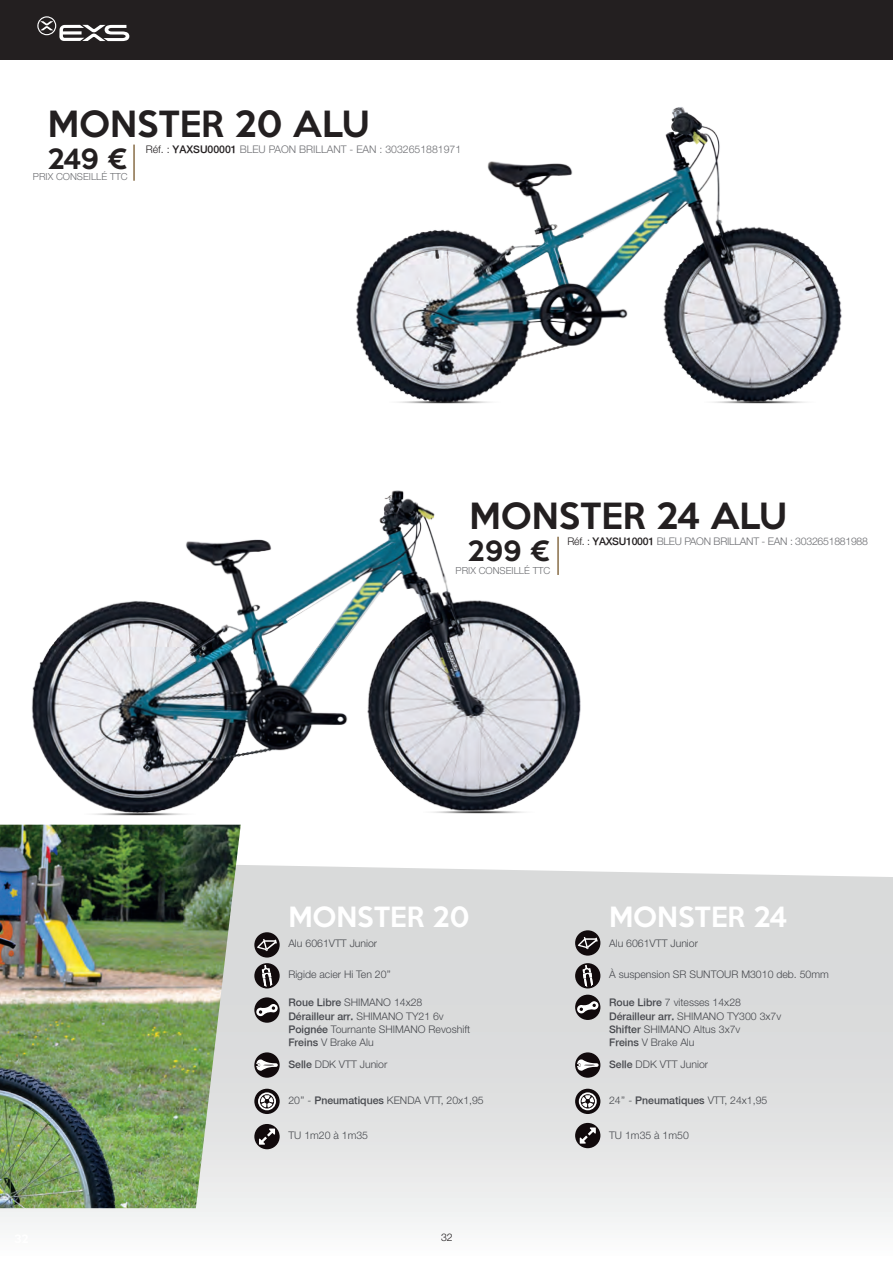
<style>
.page{position:relative;width:893px;height:1263px;background:#fff}
.page>*{position:absolute;margin:0;border:0;box-sizing:border-box;transform-origin:0 0}
.t1{font:500 33px "Keep Calm";color:#231f20}
.t2{font:500 25.5px "Keep Calm";color:#fff}
.t3{font:500 25.5px "Keep Calm";letter-spacing:-.01em;color:#231f20}
.t4{font:300 10.5px/13.4px "Helvetica Neue";color:#47494e}
.t5{font:300 10.5px "Helvetica Neue";color:#6d6e72}
.t6{font:300 10.5px "Helvetica Neue";letter-spacing:-.025em;color:#6d6e72}
.t7{font:300 10.5px "Helvetica Neue";color:#231f20}
.t8{font:300 9.75px "Helvetica Neue";color:#6d6e72}
.s1{color:#231f20}
.s2{font-weight:500;color:#231f20}
.s3{font-weight:500}
</style>
<div class="page">
<svg style="left:0;top:865px;width:893px;height:360px;background:#dfe0e1"></svg>
<div style="left:0;top:0;width:893px;height:60px;background:#231f20"></div>
<svg style="left:37px;top:16px;width:92px;height:25px"></svg>
<img style="left:356px;top:107px;width:486px;height:287px">
<div style="left:254px;top:932px;width:26px;height:25px;background:#110a0c;border-radius:50%"></div>
<svg style="left:257px;top:939px;width:20px;height:12px"></svg>
<div style="left:254px;top:963px;width:26px;height:25px;background:#110a0c;border-radius:50%"></div>
<svg style="left:262px;top:965px;width:10px;height:22px"></svg>
<svg style="left:254px;top:997px;width:26px;height:26px"></svg>
<svg style="left:256px;top:1004px;width:22px;height:12px"></svg>
<svg style="left:254px;top:1052px;width:26px;height:26px"></svg>
<svg style="left:256px;top:1059px;width:22px;height:12px"></svg>
<svg style="left:254px;top:1089px;width:26px;height:25px"></svg>
<svg style="left:258px;top:1092px;width:18px;height:18px"></svg>
<div style="left:254px;top:1124px;width:26px;height:25px;background:#110a0c;border-radius:50%"></div>
<svg style="left:259px;top:1128px;width:16px;height:17px"></svg>
<hr style="left:133px;top:145px;width:2px;height:36px;background:#886d47">
<img style="left:0;top:825px;width:241px;height:383px">
<div style="left:575px;top:930px;width:25px;height:26px;background:#110a0c;border-radius:50%"></div>
<svg style="left:578px;top:937px;width:20px;height:12px"></svg>
<div style="left:575px;top:963px;width:25px;height:25px;background:#110a0c;border-radius:50%"></div>
<svg style="left:582px;top:965px;width:11px;height:22px"></svg>
<div style="left:575px;top:995px;width:25px;height:25px;background:#110a0c;border-radius:50%"></div>
<svg style="left:577px;top:1001px;width:22px;height:13px"></svg>
<div style="left:575px;top:1052px;width:25px;height:26px;background:#110a0c;border-radius:50%"></div>
<svg style="left:577px;top:1059px;width:22px;height:12px"></svg>
<div style="left:575px;top:1089px;width:25px;height:25px;background:#110a0c;border-radius:50%"></div>
<svg style="left:579px;top:1092px;width:18px;height:18px"></svg>
<div style="left:575px;top:1123px;width:25px;height:25px;background:#110a0c;border-radius:50%"></div>
<svg style="left:580px;top:1127px;width:16px;height:16px"></svg>
<img style="left:713px;top:394px;width:92px;height:10px">
<img style="left:398px;top:394px;width:92px;height:10px">
<img style="left:28px;top:490px;width:553px;height:349px">
<img style="left:423px;top:804px;width:111px;height:15px">
<img style="left:84px;top:806px;width:111px;height:15px">
<h1 class="t1" style="left:48px;top:95px;width:323px">MONSTER 20 ALU</h1>
<p class="t5" style="left:146px;top:141px;width:317px"><span class="s1">Réf. :</span> <span class="s2">YAXSU00001</span> BLEU PAON BRILLANT - EAN : 3032651881971</p>
<h2 class="t3" style="left:47px;top:136px;width:82px">249 €</h2>
<p class="t8" style="left:33px;top:168px;width:96px">PRIX CONSEILLÉ TTC</p>
<h1 class="t1" style="left:470px;top:487px;width:318px">MONSTER 24 ALU</h1>
<p class="t6" style="left:567px;top:533px;width:302px"><span class="s1">Réf. :</span> <span class="s2">YAXSU10001</span> BLEU PAON BRILLANT - EAN : 3032651881988</p>
<h2 class="t3" style="left:467px;top:528px;width:84px">299 €</h2>
<p class="t8" style="left:456px;top:563px;width:96px">PRIX CONSEILLÉ TTC</p>
<h2 class="t2" style="left:288px;top:895px;width:183px">MONSTER 20</h2>
<p class="t4" style="left:288px;top:936px;width:90px">Alu 6061VTT Junior</p>
<p class="t4" style="left:288px;top:967px;width:104px">Rigide acier Hi Ten 20’’</p>
<p class="t4" style="left:288px;top:995px;width:183px"><span class="s3">Roue Libre</span> SHIMANO 14x28<br><span class="s3">Dérailleur arr.</span> SHIMANO TY21 6v<br><span class="s3">Poignée</span> Tournante SHIMANO Revoshift<br><span class="s3">Freins</span> V Brake Alu</p>
<p class="t4" style="left:288px;top:1057px;width:101px"><span class="s3">Selle</span> DDK VTT Junior</p>
<p class="t4" style="left:288px;top:1092px;width:197px">20’’ - <span class="s3">Pneumatiques</span> KENDA VTT, 20x1,95</p>
<p class="t4" style="left:288px;top:1128px;width:81px">TU 1m20 à 1m35</p>
<p class="t7" style="left:441px;top:1229px;width:13px">32</p>
<h2 class="t2" style="left:609px;top:895px;width:179px">MONSTER 24</h2>
<p class="t4" style="left:609px;top:936px;width:90px">Alu 6061VTT Junior</p>
<p class="t4" style="left:609px;top:967px;width:221px">À suspension SR SUNTOUR M3010 deb. 50mm</p>
<p class="t4" style="left:609px;top:995px;width:174px"><span class="s3">Roue Libre</span> 7 vitesses 14x28<br><span class="s3">Dérailleur arr.</span> SHIMANO TY300 3x7v<br><span class="s3">Shifter</span> SHIMANO Altus 3x7v<br><span class="s3">Freins</span> V Brake Alu</p>
<p class="t4" style="left:609px;top:1057px;width:101px"><span class="s3">Selle</span> DDK VTT Junior</p>
<p class="t4" style="left:609px;top:1092px;width:160px">24’’ - <span class="s3">Pneumatiques</span> VTT, 24x1,95</p>
<p class="t4" style="left:609px;top:1128px;width:81px">TU 1m35 à 1m50</p>
</div>
